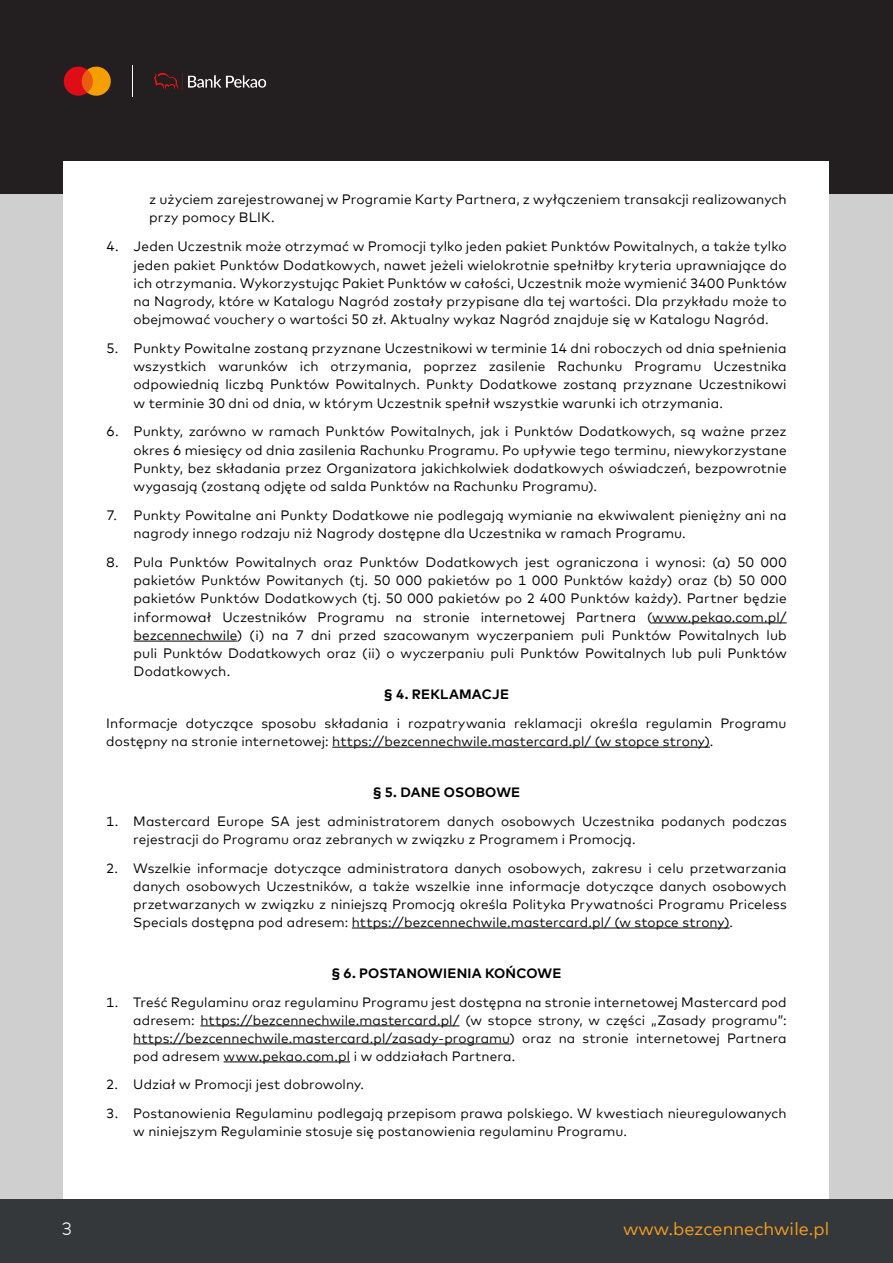
<style>
.page{position:relative;width:893px;height:1263px;background:#fff}
.page>*{position:absolute;margin:0;border:0;box-sizing:border-box;transform-origin:0 0}
.t1{font:18px "Mark Offc For MC";color:#f89e1e}
.t2{font:300 18px "Mark Offc For MC";color:#fff}
.PUNKTY{font:13.65px/18.1px "Mark Offc For MC";letter-spacing:.005em;color:#000;text-align:justify}
.PUNKTY-2{font:13.5px/18px "Mark Offc For MC";letter-spacing:.01em;color:#000}
.PUNKTY-3{font:700 13.5px "Mark Offc For MC";letter-spacing:.015em;color:#000}
</style>
<div class="page">
<div style="left:0;top:162px;width:893px;height:1037px;background:#cecfce"></div>
<div style="left:0;top:0;width:893px;height:193px;background:#231f20"></div>
<div style="left:64px;top:162px;width:765px;height:1037px;background:#fff"></div>
<div style="left:0;top:1199px;width:893px;height:64px;background:#34383b"></div>
<svg style="left:64px;top:67px;width:47px;height:29px"></svg>
<hr style="left:652px;top:622px;width:135px;height:1px;background:#000">
<hr style="left:134px;top:641px;width:103px;height:1px;background:#000">
<hr style="left:332px;top:747px;width:378px;height:1px;background:#000">
<hr style="left:352px;top:927px;width:377px;height:1px;background:#000">
<hr style="left:200px;top:1025px;width:259px;height:1px;background:#000">
<hr style="left:133px;top:1043px;width:376px;height:1px;background:#000">
<hr style="left:224px;top:1061px;width:126px;height:1px;background:#000">
<img style="left:154px;top:72px;width:113px;height:19px">
<hr style="left:132px;top:66px;width:1px;height:31px;background:#fff">
<p class="PUNKTY" style="left:149px;top:189px;width:639px">z użyciem zarejestrowanej w Programie Karty Partnera, z wyłączeniem transakcji realizowanych przy pomocy BLIK.</p>
<p class="PUNKTY" style="left:134px;top:236px;width:655px;text-indent:-27px">4. Jeden Uczestnik może otrzymać w Promocji tylko jeden pakiet Punktów Powitalnych, a także tylko jeden pakiet Punktów Dodatkowych, nawet jeżeli wielokrotnie spełniłby kryteria uprawniające do ich otrzymania. Wykorzystując Pakiet Punktów w całości, Uczestnik może wymienić 3400 Punktów na Nagrody, które w Katalogu Nagród zostały przypisane dla tej wartości. Dla przykładu może to obejmować vouchery o wartości 50 zł. Aktualny wykaz Nagród znajduje się w Katalogu Nagród.</p>
<p class="PUNKTY" style="left:134px;top:338px;width:655px;text-indent:-27px">5. Punkty Powitalne zostaną przyznane Uczestnikowi w terminie 14 dni roboczych od dnia spełnienia wszystkich warunków ich otrzymania, poprzez zasilenie Rachunku Programu Uczestnika odpowiednią liczbą Punktów Powitalnych. Punkty Dodatkowe zostaną przyznane Uczestnikowi w terminie 30 dni od dnia, w którym Uczestnik spełnił wszystkie warunki ich otrzymania.</p>
<p class="PUNKTY" style="left:134px;top:421px;width:655px;text-indent:-27px">6. Punkty, zarówno w ramach Punktów Powitalnych, jak i Punktów Dodatkowych, są ważne przez okres 6 miesięcy od dnia zasilenia Rachunku Programu. Po upływie tego terminu, niewykorzystane Punkty, bez składania przez Organizatora jakichkolwiek dodatkowych oświadczeń, bezpowrotnie wygasają (zostaną odjęte od salda Punktów na Rachunku Programu).</p>
<p class="PUNKTY" style="left:134px;top:505px;width:655px;text-indent:-27px">7. Punkty Powitalne ani Punkty Dodatkowe nie podlegają wymianie na ekwiwalent pieniężny ani na nagrody innego rodzaju niż Nagrody dostępne dla Uczestnika w ramach Programu.</p>
<p class="PUNKTY" style="left:134px;top:552px;width:655px;text-indent:-27px">8. Pula Punktów Powitalnych oraz Punktów Dodatkowych jest ograniczona i wynosi: (a) 50 000 pakietów Punktów Powitanych (tj. 50 000 pakietów po 1 000 Punktów każdy) oraz (b) 50 000 pakietów Punktów Dodatkowych (tj. 50 000 pakietów po 2 400 Punktów każdy). Partner będzie informował Uczestników Programu na stronie internetowej Partnera (www.pekao.com.pl/ bezcennechwile) (i) na 7 dni przed szacowanym wyczerpaniem puli Punktów Powitalnych lub puli Punktów Dodatkowych oraz (ii) o wyczerpaniu puli Punktów Powitalnych lub puli Punktów Dodatkowych.</p>
<p class="PUNKTY-3" style="left:384px;top:684px;width:127px">§ 4. REKLAMACJE</p>
<p class="PUNKTY-2" style="left:106px;top:713px;width:682px">Informacje dotyczące sposobu składania i rozpatrywania reklamacji określa regulamin Programu dostępny na stronie internetowej: https://bezcennechwile.mastercard.pl/ (w stopce strony).</p>
<p class="PUNKTY-3" style="left:373px;top:782px;width:149px">§ 5. DANE OSOBOWE</p>
<p class="PUNKTY-2" style="left:133px;top:811px;width:655px;text-indent:-27px">1. Mastercard Europe SA jest administratorem danych osobowych Uczestnika podanych podczas rejestracji do Programu oraz zebranych w związku z Programem i Promocją.</p>
<p class="PUNKTY-2" style="left:133px;top:858px;width:655px;text-align:justify;text-indent:-27px">2. Wszelkie informacje dotyczące administratora danych osobowych, zakresu i celu przetwarzania danych osobowych Uczestników, a także wszelkie inne informacje dotyczące danych osobowych przetwarzanych w związku z niniejszą Promocją określa Polityka Prywatności Programu Priceless Specials dostępna pod adresem: https://bezcennechwile.mastercard.pl/ (w stopce strony).</p>
<p class="PUNKTY-3" style="left:331px;top:963px;width:231px">§ 6. POSTANOWIENIA KOŃCOWE</p>
<p class="PUNKTY-2" style="left:133px;top:992px;width:655px;text-align:justify;text-indent:-27px">1. Treść Regulaminu oraz regulaminu Programu jest dostępna na stronie internetowej Mastercard pod adresem: https://bezcennechwile.mastercard.pl/ (w stopce strony, w części „Zasady programu”: https://bezcennechwile.mastercard.pl/zasady-programu) oraz na stronie internetowej Partnera pod adresem www.pekao.com.pl i w oddziałach Partnera.</p>
<p class="PUNKTY-2" style="left:106px;top:1074px;width:259px">2. Udział w Promocji jest dobrowolny.</p>
<p class="PUNKTY-2" style="left:133px;top:1103px;width:655px;text-indent:-27px">3. Postanowienia Regulaminu podlegają przepisom prawa polskiego. W kwestiach nieuregulowanych w niniejszym Regulaminie stosuje się postanowienia regulaminu Programu.</p>
<h1 class="t2" style="left:62px;top:1215px;width:12px">3</h1>
<h1 class="t1" style="left:623px;top:1215px;width:208px">www.bezcennechwile.pl</h1>
</div>
